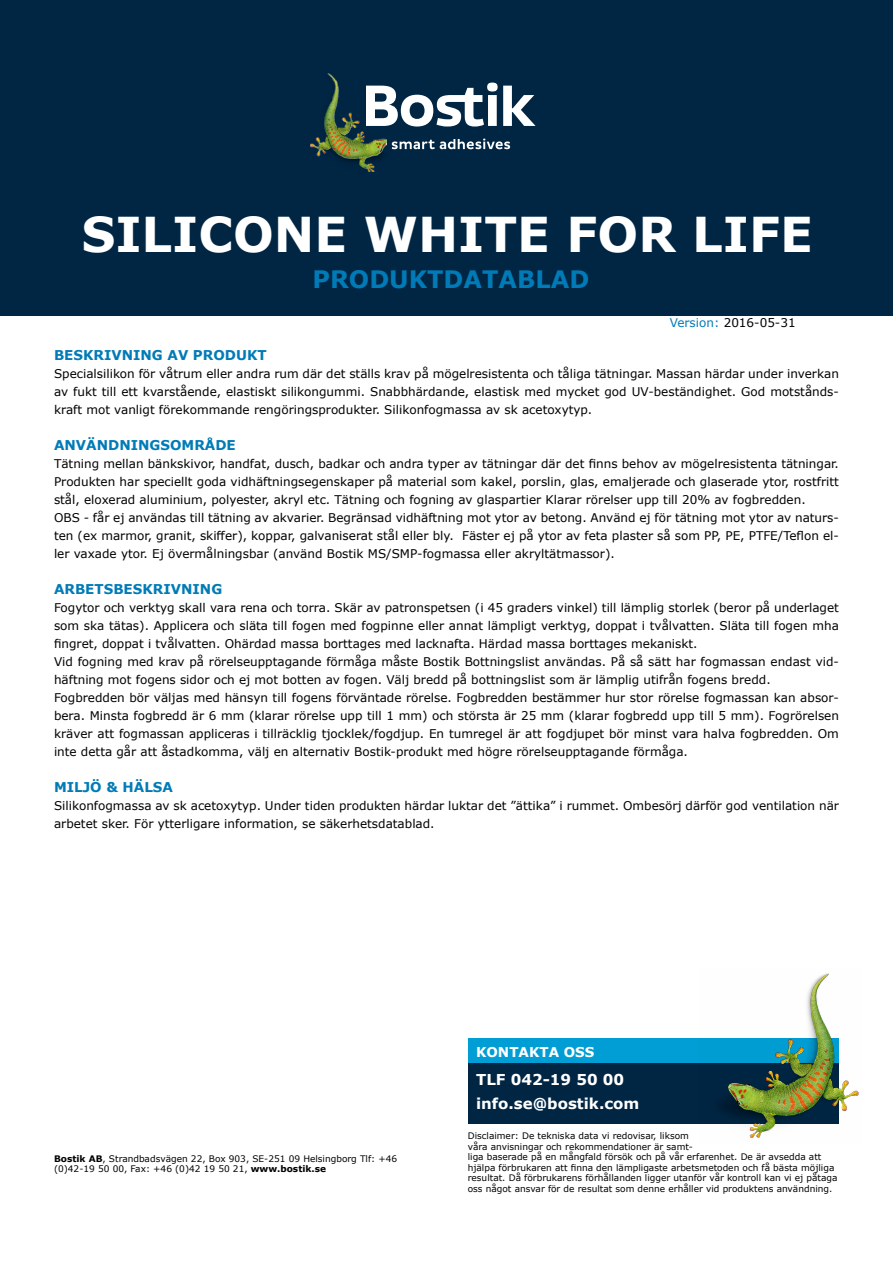
<style>
.page{position:relative;width:893px;height:1263px;background:#fff}
.page>*{position:absolute;margin:0;border:0;box-sizing:border-box;transform-origin:0 0}
.t1{font:700 48px "Verdana";color:#fff}
.t2{font:700 24px "Verdana";color:#007bb7}
.t3{font:700 23.55px "Verdana";color:#fff}
.t4{font:700 19.05px "Verdana";color:#fff}
.t5{font:700 15px/24px "Verdana";color:#fff}
.t6{font:700 13.5px "Verdana";color:#007bb7}
.t7{font:700 13.5px "Verdana";color:#fff}
.t8{font:12px/18px "Verdana";color:#000}
.t9{font:9px/10.5px "Verdana";color:#000}
.s1{color:#007bb7}
.s2{font-weight:700}
</style>
<div class="page">
<div style="left:0;top:0;width:893px;height:316px;background:#002644"></div>
<img style="left:311px;top:73px;width:75px;height:98px">
<svg style="left:392px;top:139px;width:118px;height:10px"></svg>
<svg style="left:366px;top:83px;width:170px;height:44px"></svg>
<div style="left:469px;top:1038px;width:370px;height:26px;background:#009ed4"></div>
<div style="left:469px;top:1063px;width:370px;height:61px;background:#002644"></div>
<img style="left:719px;top:973px;width:140px;height:165px">
<h1 class="t1" style="left:81px;top:201px;width:733px">SILICONE WHITE FOR LIFE</h1>
<h2 class="t2" style="left:313px;top:262px;width:278px">PRODUKTDATABLAD</h2>
<p class="t8" style="left:670px;top:313px;width:127px"><span class="s1">Version:</span> 2016-05-31</p>
<p class="t6" style="left:54px;top:346px;width:214px">BESKRIVNING AV PRODUKT</p>
<p class="t8" style="left:54px;top:365px;width:786px;text-align:justify">Specialsilikon för våtrum eller andra rum där det ställs krav på mögelresistenta och tåliga tätningar. Massan härdar under inverkan av fukt till ett kvarstående, elastiskt silikongummi. Snabbhärdande, elastisk med mycket god UV-beständighet. God motstånds&shy;kraft mot vanligt förekommande rengöringsprodukter. Silikonfogmassa av sk acetoxytyp.</p>
<p class="t6" style="left:54px;top:436px;width:183px">ANVÄNDNINGSOMRÅDE</p>
<p class="t8" style="left:54px;top:455px;width:786px">Tätning mellan bänkskivor, handfat, dusch, badkar och andra typer av tätningar där det finns behov av mögelresistenta tätningar.<br>Produkten har speciellt goda vidhäftningsegenskaper på material som kakel, porslin, glas, emaljerade och glaserade ytor, rostfritt stål, eloxerad aluminium, polyester, akryl etc. Tätning och fogning av glaspartier Klarar rörelser upp till 20% av fogbredden.<br>OBS - får ej användas till tätning av akvarier. Begränsad vidhäftning mot ytor av betong. Använd ej för tätning mot ytor av naturs&shy;ten (ex marmor, granit, skiffer), koppar, galvaniserat stål eller bly. Fäster ej på ytor av feta plaster så som PP, PE, PTFE/Teflon el&shy;ler vaxade ytor. Ej övermålningsbar (använd Bostik MS/SMP-fogmassa eller akryltätmassor).</p>
<p class="t6" style="left:54px;top:580px;width:170px">ARBETSBESKRIVNING</p>
<p class="t8" style="left:54px;top:599px;width:786px">Fogytor och verktyg skall vara rena och torra. Skär av patronspetsen (i 45 graders vinkel) till lämplig storlek (beror på underlaget som ska tätas). Applicera och släta till fogen med fogpinne eller annat lämpligt verktyg, doppat i tvålvatten. Släta till fogen mha fingret, doppat i tvålvatten. Ohärdad massa borttages med lacknafta. Härdad massa borttages mekaniskt.<br>Vid fogning med krav på rörelseupptagande förmåga måste Bostik Bottningslist användas. På så sätt har fogmassan endast vid&shy;häftning mot fogens sidor och ej mot botten av fogen. Välj bredd på bottningslist som är lämplig utifrån fogens bredd.<br>Fogbredden bör väljas med hänsyn till fogens förväntade rörelse. Fogbredden bestämmer hur stor rörelse fogmassan kan absor&shy;bera. Minsta fogbredd är 6 mm (klarar rörelse upp till 1 mm) och största är 25 mm (klarar fogbredd upp till 5 mm). Fogrörelsen kräver att fogmassan appliceras i tillräcklig tjocklek/fogdjup. En tumregel är att fogdjupet bör minst vara halva fogbredden. Om inte detta går att åstadkomma, välj en alternativ Bostik-produkt med högre rörelseupptagande förmåga.</p>
<p class="t6" style="left:54px;top:778px;width:121px">MILJÖ &amp; HÄLSA</p>
<p class="t8" style="left:54px;top:797px;width:786px">Silikonfogmassa av sk acetoxytyp. Under tiden produkten härdar luktar det ”ättika” i rummet. Ombesörj därför god ventilation när arbetet sker. För ytterligare information, se säkerhetsdatablad.</p>
<p class="t9" style="left:54px;top:1153px;width:345px"><span class="s2">Bostik AB</span>, Strandbadsvägen 22, Box 903, SE-251 09 Helsingborg Tlf: +46 (0)42-19 50 00, Fax: +46 (0)42 19 50 21, <span class="s2">www.bostik.se</span></p>
<p class="t7" style="left:476px;top:1042px;width:120px">KONTAKTA OSS</p>
<p class="t5" style="left:476px;top:1067px;width:165px">TLF 042-19 50 00 info.se@bostik.com</p>
<h3 class="t4" style="left:476px;top:1063px;width:118px">Smart help</h3>
<h3 class="t3" style="left:476px;top:1083px;width:219px">1-800-726-7845</h3>
<p class="t9" style="left:468px;top:1130px;width:371px">Disclaimer: De tekniska data vi redovisar, liksom<br>våra anvisningar och rekommendationer är samt-<br>liga baserade på en mångfald försök och på vår erfarenhet. De är avsedda att hjälpa förbrukaren att finna den lämpligaste arbetsmetoden och få bästa möjliga resultat. Då förbrukarens förhållanden ligger utanför vår kontroll kan vi ej påtaga oss något ansvar för de resultat som denne erhåller vid produktens användning.</p>
</div>
